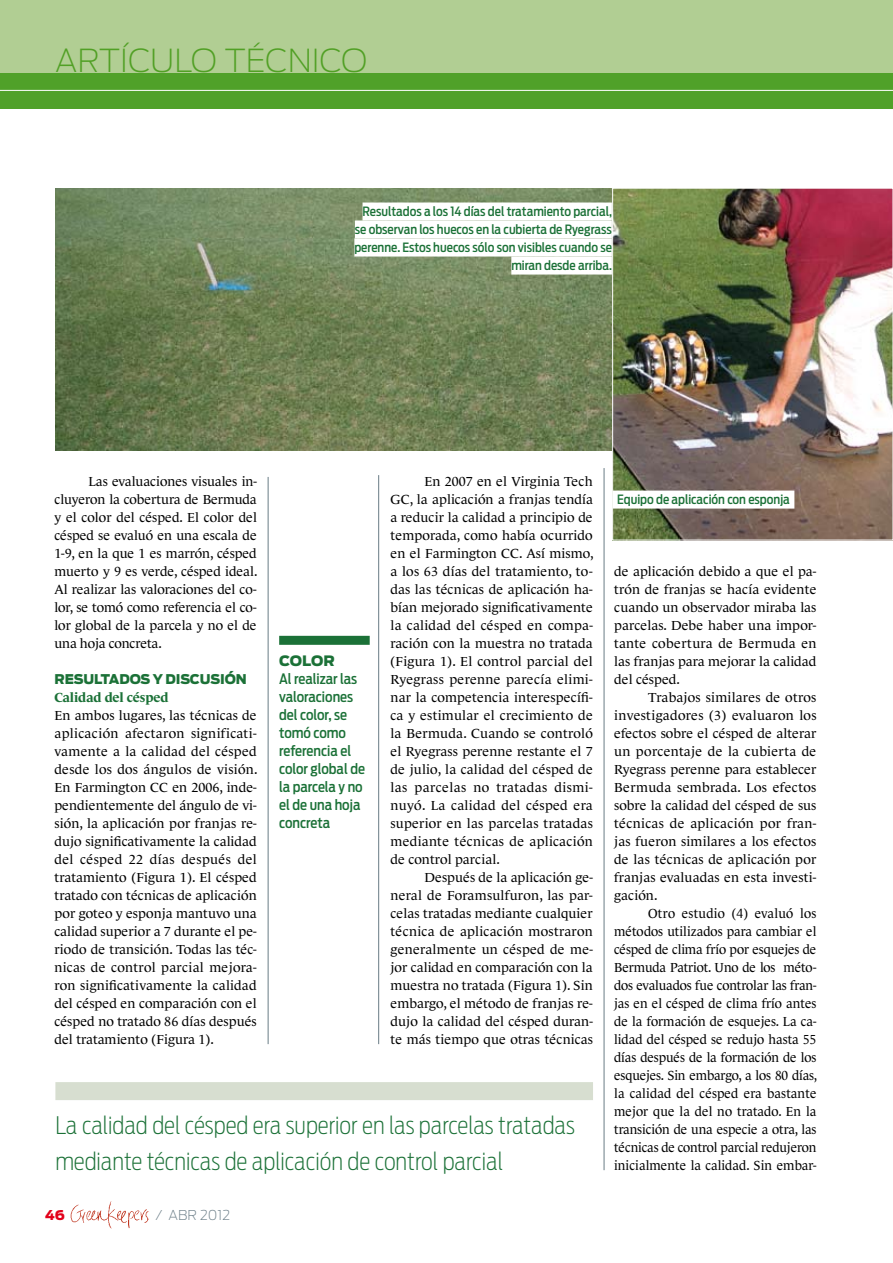
<style>
.page{position:relative;width:893px;height:1263px;background:#fff}
.page>*{position:absolute;margin:0;border:0;box-sizing:border-box;transform-origin:0 0}
.t1{font:200 31.5px "Antenna";color:#51a025}
.t2{font:200 24px/36px "Antenna Cond";color:#1b7137}
.t3{font:500 14.25px/18px "Antenna Cond";color:#1b7137}
.t4{font:900 14.25px "Antenna";color:#1b7137}
.t5{font:200 13.5px "Antenna";color:#697c86}
.t6{font:900 13.5px "Antenna";color:#e2001a}
.t7{font:13.35px/18px "Le Monde Journal";letter-spacing:.005em;color:#000;text-align:justify}
.t8{font:900 13.35px "Antenna";color:#1b7137}
.t9{font:700 13.35px "Le Monde Journal";letter-spacing:-.005em;color:#1b7137}
.t10{font:500 12.75px/18px "Antenna Cond";color:#1b7137;text-align:right}
</style>
<div class="page">
<img style="left:70px;top:1201px;width:79px;height:28px">
<div style="left:0;top:0;width:893px;height:108px;background:#50a129"></div>
<div style="left:0;top:0;width:893px;height:72px;background:#b1ce93"></div>
<hr style="left:0;top:90px;width:893px;height:1px;background:#fff">
<hr style="left:268px;top:477px;width:1px;height:567px;background:#697c86">
<hr style="left:378px;top:475px;width:1px;height:569px;background:#697c86">
<hr style="left:604px;top:468px;width:1px;height:702px;background:#697c86">
<div style="left:279px;top:636px;width:91px;height:9px;background:#1b7137"></div>
<div style="left:55px;top:1082px;width:538px;height:18px;background:#d7ded0"></div>
<img style="left:56px;top:188px;width:556px;height:262px">
<div style="left:363px;top:203px;width:249px;height:18px;background:#fff"></div>
<div style="left:355px;top:221px;width:257px;height:18px;background:#fff"></div>
<div style="left:354px;top:239px;width:258px;height:18px;background:#fff"></div>
<div style="left:511px;top:257px;width:101px;height:18px;background:#fff"></div>
<img style="left:614px;top:190px;width:277px;height:348px">
<div style="left:612px;top:188px;width:281px;height:352px;border:1px solid #fff"></div>
<div style="left:613px;top:491px;width:181px;height:18px;background:#fff"></div>
<h1 class="t1" style="left:55px;top:42px;width:314px">ARTÍCULO TÉCNICO</h1>
<p class="t10" style="left:354px;top:202px;width:259px">Resultados a los 14 días del tratamiento parcial, se observan los huecos en la cubierta de Ryegrass perenne. Estos huecos sólo son visibles cuando se miran desde arriba.</p>
<p class="t7" style="left:54px;top:472px;width:204px;text-indent:34px">Las evaluaciones visuales in&shy;cluyeron la cobertura de Bermuda y el color del césped. El color del césped se evaluó en una escala de 1-9, en la que 1 es marrón, césped muerto y 9 es verde, césped ideal.<br>Al realizar las valoraciones del co&shy;lor, se tomó como referencia el co&shy;lor global de la parcela y no el de una hoja concreta.</p>
<p class="t8" style="left:54px;top:671px;width:21px">RESULTADOS</p>
<p class="t8" style="left:153px;top:671px;width:23px">Y DISCUSIÓN</p>
<p class="t9" style="left:54px;top:690px;width:116px">Calidad del césped</p>
<p class="t7" style="left:54px;top:706px;width:205px">En ambos lugares, las técnicas de aplicación afectaron significati&shy;vamente a la calidad del césped desde los dos ángulos de visión.<br>En Farmington CC en 2006, inde&shy;pendientemente del ángulo de vi&shy;sión, la aplicación por franjas re&shy;dujo significativamente la calidad del césped 22 días después del tratamiento (Figura 1). El césped tratado con técnicas de aplicación por goteo y esponja mantuvo una calidad superior a 7 durante el pe&shy;riodo de transición. Todas las téc&shy;nicas de control parcial mejora&shy;ron significativamente la calidad del césped en comparación con el césped no tratado 86 días después del tratamiento (Figura 1).</p>
<p class="t4" style="left:279px;top:652px;width:12px">COLOR</p>
<p class="t3" style="left:279px;top:670px;width:87px">Al realizar las valoraciones del color, se tomó como referencia el color global de la parcela y no el de una hoja concreta</p>
<p class="t7" style="left:390px;top:472px;width:205px;text-indent:34px">En 2007 en el Virginia Tech GC, la aplicación a franjas tendía a reducir la calidad a principio de temporada, como había ocurrido en el Farmington CC. Así mismo, a los 63 días del tratamiento, to&shy;das las técnicas de aplicación ha&shy;bían mejorado significativamente la calidad del césped en compa&shy;ración con la muestra no tratada (Figura 1). El control parcial del Ryegrass perenne parecía elimi&shy;nar la competencia interespecífi&shy;ca y estimular el crecimiento de la Bermuda. Cuando se controló el Ryegrass perenne restante el 7 de julio, la calidad del césped de las parcelas no tratadas dismi&shy;nuyó. La calidad del césped era superior en las parcelas tratadas mediante técnicas de aplicación de control parcial.</p>
<p class="t7" style="left:390px;top:868px;width:204px;text-indent:34px">Después de la aplicación ge&shy;neral de Foramsulfuron, las par&shy;celas tratadas mediante cualquier técnica de aplicación mostraron generalmente un césped de me&shy;jor calidad en comparación con la muestra no tratada (Figura 1). Sin embargo, el método de franjas re&shy;dujo la calidad del césped duran&shy;te más tiempo que otras técnicas</p>
<h2 class="t2" style="left:55px;top:1107px;width:521px">La calidad del césped era superior en las parcelas tratadas mediante técnicas de aplicación de control parcial</h2>
<p class="t6" style="left:45px;top:1207px;width:21px">46</p>
<p class="t5" style="left:156px;top:1207px;width:76px">/ ABR 2012</p>
<p class="t10" style="left:617px;top:490px;width:174px">Equipo de aplicación con esponja</p>
<p class="t7" style="left:614px;top:562px;width:204px">de aplicación debido a que el pa&shy;trón de franjas se hacía evidente cuando un observador miraba las parcelas. Debe haber una impor&shy;tante cobertura de Bermuda en las franjas para mejorar la calidad del césped.</p>
<p class="t7" style="left:614px;top:688px;width:204px;text-indent:34px">Trabajos similares de otros investigadores (3) evaluaron los efectos sobre el césped de alterar un porcentaje de la cubierta de Ryegrass perenne para establecer Bermuda sembrada. Los efectos sobre la calidad del césped de sus técnicas de aplicación por fran&shy;jas fueron similares a los efectos de las técnicas de aplicación por franjas evaluadas en esta investi&shy;gación.</p>
<p class="t7" style="left:614px;top:904px;width:204px;text-indent:34px">Otro estudio (4) evaluó los métodos utilizados para cambiar el césped de clima frío por esquejes de Bermuda Patriot. Uno de los méto&shy;dos evaluados fue controlar las fran&shy;jas en el césped de clima frío antes de la formación de esquejes. La ca&shy;lidad del césped se redujo hasta 55 días después de la formación de los esquejes. Sin embargo, a los 80 días, la calidad del césped era bastante mejor que la del no tratado. En la transición de una especie a otra, las técnicas de control parcial redujeron inicialmente la calidad. Sin embar-</p>
</div>
